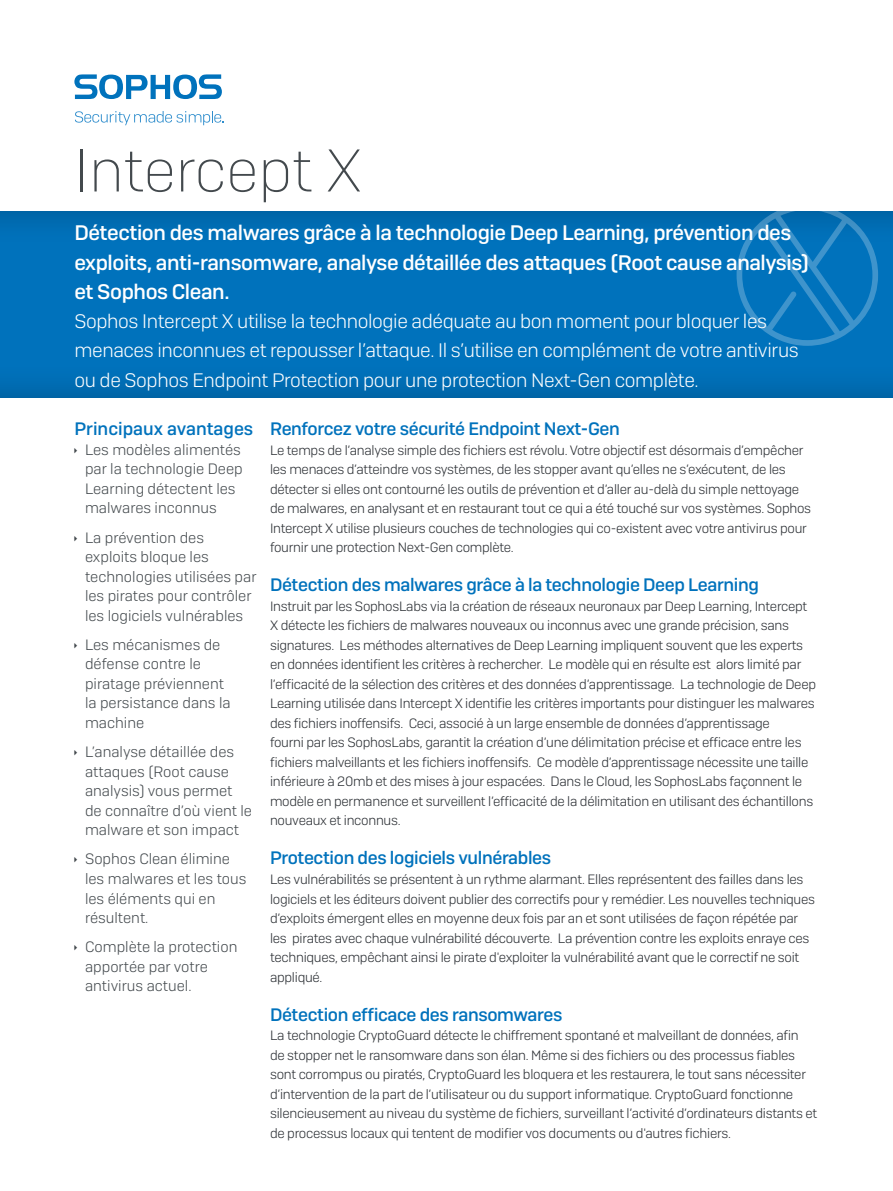
<style>
.page{position:relative;width:893px;height:1191px;background:#fff}
.page>*{position:absolute;margin:0;border:0;box-sizing:border-box;transform-origin:0 0}
.t1{font:200 60px "Sophos Sans";color:#43494d}
.Intro_subheading{font:500 21px/29.2px "Sophos Sans";letter-spacing:-.02em;color:#fff}
.Intro_copy{font:300 19.5px/29.2px "Sophos Sans";letter-spacing:-.02em;color:#fff}
.Subheading_1{font:500 18px "Sophos Sans";letter-spacing:-.02em;color:#0072bc}
.Subheading_1-2{font:500 18px "Sophos Sans";color:#0072bc}
.t2{font:300 15px/19.5px "Sophos Sans";color:#43494d}
.Body_Copy{font:300 13.5px/19.5px "Sophos Sans";letter-spacing:-.02em;color:#282c31}
</style>
<div class="page">
<div style="left:0;top:203px;width:893px;height:195px;background:#231f20;opacity:.3"></div>
<svg style="left:74px;top:74px;width:148px;height:25px"></svg>
<svg style="left:75px;top:111px;width:148px;height:14px"></svg>
<svg style="left:736px;top:204px;width:142px;height:142px;background:#197ec0"></svg>
<p class="t1" style="left:74px;top:135px;width:289px">Intercept X</p>
<p class="Intro_subheading" style="left:74px;top:218px;width:736px">Détection des malwares grâce à la technologie Deep Learning, prévention des exploits, anti-ransomware, analyse détaillée des attaques (Root cause analysis) et Sophos Clean.</p>
<p class="Intro_copy" style="left:74px;top:306px;width:726px">Sophos Intercept X utilise la technologie adéquate au bon moment pour bloquer les menaces inconnues et repousser l’attaque. Il s’utilise en complément de votre antivirus ou de Sophos Endpoint Protection pour une protection Next-Gen complète.</p>
<p class="Subheading_1-2" style="left:74px;top:418px;width:180px">Principaux avantages</p>
<p class="t2" style="left:85px;top:439px;width:159px">Les modèles alimentés par la technologie Deep<br>Learning détectent les malwares inconnus</p>
<p class="t2" style="left:85px;top:527px;width:173px">La prévention des exploits bloque les technologies utilisées par les pirates pour contrôler les logiciels vulnérables</p>
<p class="t2" style="left:85px;top:634px;width:147px">Les mécanismes de défense contre le piratage préviennent la persistance dans la machine</p>
<p class="t2" style="left:85px;top:742px;width:169px">L’analyse détaillée des attaques (Root cause analysis) vous permet de connaître d’où vient le malware et son impact</p>
<p class="t2" style="left:85px;top:849px;width:163px">Sophos Clean élimine les malwares et les tous les éléments qui en résultent.</p>
<p class="t2" style="left:85px;top:937px;width:154px">Complète la protection apportée par votre antivirus actuel.</p>
<p class="Subheading_1" style="left:270px;top:418px;width:351px">Renforcez votre sécurité Endpoint Next-Gen</p>
<p class="Body_Copy" style="left:270px;top:440px;width:543px">Le temps de l’analyse simple des fichiers est révolu. Votre objectif est désormais d’empêcher les menaces d’atteindre vos systèmes, de les stopper avant qu’elles ne s’exécutent, de les détecter si elles ont contourné les outils de prévention et d’aller au-delà du simple nettoyage de malwares, en analysant et en restaurant tout ce qui a été touché sur vos systèmes. Sophos Intercept X utilise plusieurs couches de technologies qui co-existent avec votre antivirus pour fournir une protection Next-Gen complète.</p>
<p class="Subheading_1" style="left:270px;top:574px;width:490px">Détection des malwares grâce à la technologie Deep Learning</p>
<p class="Body_Copy" style="left:270px;top:596px;width:548px">Instruit par les SophosLabs via la création de réseaux neuronaux par Deep Learning, Intercept X détecte les fichiers de malwares nouveaux ou inconnus avec une grande précision, sans signatures. Les méthodes alternatives de Deep Learning impliquent souvent que les experts en données identifient les critères à rechercher. Le modèle qui en résulte est alors limité par l’efficacité de la sélection des critères et des données d’apprentissage. La technologie de Deep Learning utilisée dans Intercept X identifie les critères importants pour distinguer les malwares des fichiers inoffensifs. Ceci, associé à un large ensemble de données d’apprentissage<br>fourni par les SophosLabs, garantit la création d’une délimitation précise et efficace entre les fichiers malveillants et les fichiers inoffensifs. Ce modèle d’apprentissage nécessite une taille inférieure à 20mb et des mises à jour espacées. Dans le Cloud, les SophosLabs façonnent le modèle en permanence et surveillent l’efficacité de la délimitation en utilisant des échantillons nouveaux et inconnus.</p>
<p class="Subheading_1" style="left:270px;top:847px;width:283px">Protection des logiciels vulnérables</p>
<p class="Body_Copy" style="left:270px;top:869px;width:547px">Les vulnérabilités se présentent à un rythme alarmant. Elles représentent des failles dans les logiciels et les éditeurs doivent publier des correctifs pour y remédier. Les nouvelles techniques d’exploits émergent elles en moyenne deux fois par an et sont utilisées de façon répétée par les pirates avec chaque vulnérabilité découverte. La prévention contre les exploits enraye ces techniques, empêchant ainsi le pirate d'exploiter la vulnérabilité avant que le correctif ne soit appliqué.</p>
<p class="Subheading_1" style="left:270px;top:1003px;width:294px">Détection efficace des ransomwares</p>
<p class="Body_Copy" style="left:270px;top:1025px;width:549px">La technologie CryptoGuard détecte le chiffrement spontané et malveillant de données, afin<br>de stopper net le ransomware dans son élan. Même si des fichiers ou des processus fiables sont corrompus ou piratés, CryptoGuard les bloquera et les restaurera, le tout sans nécessiter d’intervention de la part de l’utilisateur ou du support informatique. CryptoGuard fonctionne silencieusement au niveau du système de fichiers, surveillant l’activité d’ordinateurs distants et de processus locaux qui tentent de modifier vos documents ou d'autres fichiers.</p>
</div>
